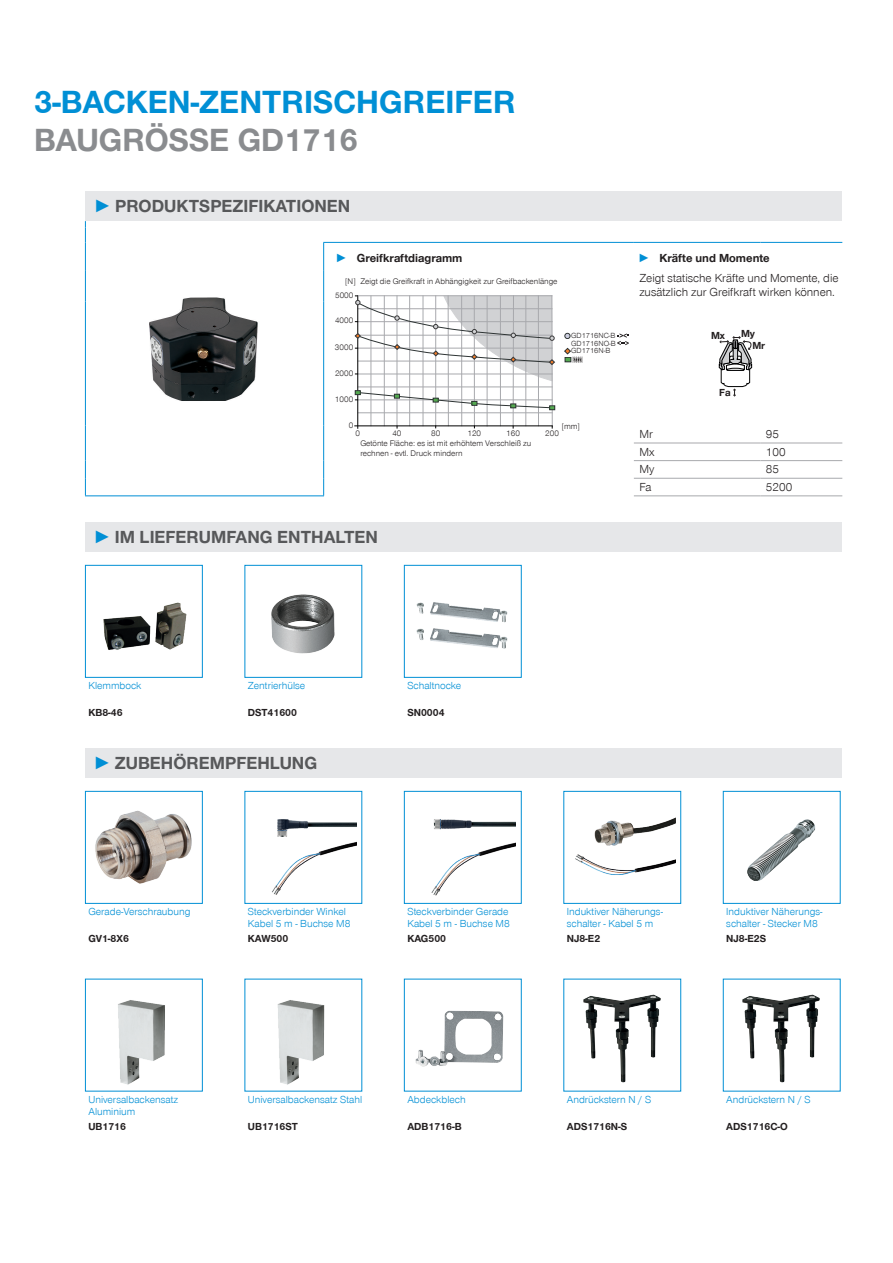
<style>
.page{position:relative;width:893px;height:1263px;background:#fff}
.page>*{position:absolute;margin:0;border:0;box-sizing:border-box;transform-origin:0 0}
.CB_AF_Headline_22_25{font:700 33px/37.5px "Zimmer Group Sans Global";color:#008fd5}
.t1{font:700 18px "Zimmer Group Sans Global";color:#57585a}
.CB_AF_Tabellentext_B{font:300 12px/13.5px "Zimmer Group Sans Global";color:#231f20}
.t2{font:700 12px "Zimmer Group Sans Global";color:#231f20}
.CB_AF_Text_7{font:300 10.5px/12px "Zimmer Group Sans Global";color:#008fd5}
.CB_AF_Text_7-2{font:700 10.5px "Zimmer Group Sans Global";color:#231f20}
.t3{font:700 10.5px/12.3px "Zimmer Group Sans";color:#231f20}
.t4{font:300 8.4px/10.1px "Zimmer Group Sans Global";color:#231f20}
.t5{font:300 8.4px "Zimmer Group Sans";color:#231f20}
.t6{font:300 7.65px/7.6px "Zimmer Group Sans";color:#231f20;text-align:justify}
.s1{color:#8a8c8f}
.s2{font-family:"Zimmer Group Sans";color:#008fd5}
.s3{color:#008fd5}
</style>
<div class="page">
<div style="left:85px;top:191px;width:757px;height:30px;background:#e6e7e9"></div>
<hr style="left:85px;top:495px;width:239px;height:1px;background:#008fd5">
<hr style="left:323px;top:242px;width:311px;height:1px;background:#008fd5">
<hr style="left:634px;top:242px;width:126px;height:1px;background:#008fd5">
<hr style="left:760px;top:242px;width:82px;height:1px;background:#008fd5">
<hr style="left:634px;top:443px;width:126px;height:1px;background:#a8a9ad">
<hr style="left:760px;top:443px;width:82px;height:1px;background:#a8a9ad">
<hr style="left:634px;top:460px;width:126px;height:1px;background:#a8a9ad">
<hr style="left:760px;top:460px;width:82px;height:1px;background:#a8a9ad">
<hr style="left:634px;top:478px;width:126px;height:1px;background:#a8a9ad">
<hr style="left:760px;top:478px;width:82px;height:1px;background:#a8a9ad">
<svg style="left:323px;top:243px;width:1px;height:27px"></svg>
<hr style="left:85px;top:270px;width:1px;height:32px;background:#008fd5">
<hr style="left:323px;top:270px;width:1px;height:32px;background:#008fd5">
<hr style="left:85px;top:302px;width:1px;height:123px;background:#008fd5">
<hr style="left:323px;top:302px;width:1px;height:123px;background:#008fd5">
<svg style="left:85px;top:425px;width:1px;height:70px"></svg>
<svg style="left:323px;top:425px;width:1px;height:70px"></svg>
<svg style="left:85px;top:221px;width:1px;height:49px"></svg>
<hr style="left:634px;top:495px;width:126px;height:1px;background:#a8a9ad">
<hr style="left:760px;top:495px;width:82px;height:1px;background:#a8a9ad">
<img style="left:149px;top:297px;width:109px;height:104px">
<hr style="left:358px;top:412px;width:194px;height:1px;background:#a8a9ad">
<hr style="left:358px;top:387px;width:194px;height:1px;background:#a8a9ad">
<hr style="left:371px;top:296px;width:1px;height:130px;background:#a8a9ad">
<hr style="left:384px;top:296px;width:1px;height:130px;background:#a8a9ad">
<hr style="left:397px;top:296px;width:1px;height:130px;background:#a8a9ad">
<hr style="left:423px;top:296px;width:1px;height:130px;background:#a8a9ad">
<hr style="left:435px;top:296px;width:1px;height:130px;background:#a8a9ad">
<hr style="left:448px;top:296px;width:1px;height:130px;background:#a8a9ad">
<hr style="left:474px;top:296px;width:1px;height:130px;background:#a8a9ad">
<hr style="left:487px;top:296px;width:1px;height:130px;background:#a8a9ad">
<hr style="left:500px;top:296px;width:1px;height:130px;background:#a8a9ad">
<hr style="left:526px;top:296px;width:1px;height:130px;background:#a8a9ad">
<hr style="left:538px;top:296px;width:1px;height:130px;background:#a8a9ad">
<hr style="left:409px;top:296px;width:1px;height:130px;background:#a8a9ad">
<hr style="left:461px;top:296px;width:1px;height:130px;background:#a8a9ad">
<hr style="left:513px;top:296px;width:1px;height:130px;background:#a8a9ad">
<hr style="left:552px;top:296px;width:1px;height:130px;background:#a8a9ad">
<hr style="left:355px;top:425px;width:197px;height:1px;background:#000">
<hr style="left:357px;top:296px;width:1px;height:132px;background:#000">
<svg style="left:355px;top:390px;width:200px;height:20px"></svg>
<svg style="left:354px;top:295px;width:201px;height:86px"></svg>
<svg style="left:564px;top:333px;width:6px;height:6px"></svg>
<svg style="left:564px;top:348px;width:18px;height:15px"></svg>
<svg style="left:617px;top:333px;width:12px;height:12px"></svg>
<svg style="left:718px;top:336px;width:34px;height:61px"></svg>
<div style="left:85px;top:522px;width:757px;height:29px;background:#e6e7e9"></div>
<svg style="left:85px;top:565px;width:118px;height:113px"></svg>
<svg style="left:244px;top:565px;width:119px;height:113px"></svg>
<svg style="left:404px;top:565px;width:118px;height:113px"></svg>
<div style="left:85px;top:748px;width:757px;height:29px;background:#e6e7e9"></div>
<svg style="left:85px;top:791px;width:118px;height:113px"></svg>
<svg style="left:244px;top:791px;width:119px;height:113px"></svg>
<svg style="left:404px;top:791px;width:118px;height:113px"></svg>
<svg style="left:563px;top:791px;width:118px;height:113px"></svg>
<svg style="left:722px;top:791px;width:119px;height:113px"></svg>
<svg style="left:85px;top:978px;width:118px;height:114px"></svg>
<svg style="left:244px;top:978px;width:119px;height:114px"></svg>
<svg style="left:404px;top:978px;width:118px;height:114px"></svg>
<svg style="left:563px;top:978px;width:118px;height:114px"></svg>
<svg style="left:722px;top:978px;width:119px;height:114px"></svg>
<p class="CB_AF_Headline_22_25" style="left:34px;top:83px;width:483px">3-BACKEN-ZENTRISCHGREIFER<br><span class="s1">BAUGRÖSSE GD1716</span></p>
<p class="t1" style="left:94px;top:195px;width:258px"><span class="s2">►</span> PRODUKTSPEZIFIKATIONEN</p>
<p class="t2" style="left:336px;top:250px;width:128px"><span class="s3">►</span> Greifkraftdiagramm</p>
<p class="t2" style="left:638px;top:250px;width:133px"><span class="s2">►</span> Kräfte und Momente</p>
<p class="t4" style="left:345px;top:276px;width:12px">[N]</p>
<p class="CB_AF_Tabellentext_B" style="left:639px;top:271px;width:201px">Zeigt statische Kräfte und Momente, die zusätzlich zur Greifkraft wirken können.</p>
<p class="t4" style="left:360px;top:276px;width:199px">Zeigt die Greifkraft in Abhängigkeit zur Greifbackenlänge</p>
<p class="t5" style="left:335px;top:290px;width:20px">5000</p>
<p class="t5" style="left:335px;top:315px;width:20px">4000</p>
<p class="t5" style="left:335px;top:342px;width:20px">3000</p>
<p class="t5" style="left:335px;top:368px;width:20px">2000</p>
<p class="t5" style="left:335px;top:394px;width:20px">1000</p>
<p class="t5" style="left:349px;top:420px;width:6px">0</p>
<p class="t5" style="left:355px;top:428px;width:6px">0</p>
<p class="t6" style="left:571px;top:331px;width:46px">GD1716NC-B GD1716NO-B GD1716N-B</p>
<p class="t4" style="left:562px;top:421px;width:20px">[mm]</p>
<p class="t5" style="left:431px;top:428px;width:11px">80</p>
<p class="t5" style="left:467px;top:428px;width:15px">120</p>
<p class="t5" style="left:545px;top:428px;width:15px">200</p>
<p class="t5" style="left:392px;top:428px;width:11px">40</p>
<p class="t5" style="left:506px;top:428px;width:15px">160</p>
<p class="t4" style="left:360px;top:438px;width:172px">Getönte Fläche: es ist mit erhöhtem Verschleiß zu rechnen - evtl. Druck mindern</p>
<p class="t1" style="left:94px;top:526px;width:286px"><span class="s2">►</span> IM LIEFERUMFANG ENTHALTEN</p>
<p class="t3" style="left:711px;top:329px;width:15px">Mx</p>
<p class="t3" style="left:752px;top:327px;width:14px;text-indent:-11px">My<br>Mr</p>
<p class="t3" style="left:719px;top:386px;width:13px">Fa</p>
<p class="CB_AF_Tabellentext_B" style="left:639px;top:427px;width:15px">Mr</p>
<p class="CB_AF_Tabellentext_B" style="left:766px;top:427px;width:15px">95</p>
<p class="CB_AF_Tabellentext_B" style="left:639px;top:445px;width:17px">Mx</p>
<p class="CB_AF_Tabellentext_B" style="left:766px;top:445px;width:21px">100</p>
<p class="CB_AF_Tabellentext_B" style="left:639px;top:462px;width:16px">My</p>
<p class="CB_AF_Tabellentext_B" style="left:766px;top:462px;width:15px">85</p>
<p class="CB_AF_Tabellentext_B" style="left:639px;top:480px;width:14px">Fa</p>
<p class="CB_AF_Tabellentext_B" style="left:766px;top:480px;width:28px">5200</p>
<p class="CB_AF_Text_7" style="left:88px;top:679px;width:55px">Klemmbock</p>
<p class="CB_AF_Text_7" style="left:248px;top:679px;width:59px">Zentrierhülse</p>
<p class="CB_AF_Text_7" style="left:407px;top:679px;width:55px">Schaltnocke</p>
<p class="CB_AF_Text_7-2" style="left:88px;top:706px;width:36px">KB8-46</p>
<p class="CB_AF_Text_7-2" style="left:248px;top:706px;width:51px">DST41600</p>
<p class="CB_AF_Text_7-2" style="left:407px;top:706px;width:39px">SN0004</p>
<p class="t1" style="left:94px;top:752px;width:225px"><span class="s2">►</span> ZUBEHÖREMPFEHLUNG</p>
<p class="CB_AF_Text_7" style="left:88px;top:905px;width:104px">Gerade-Verschraubung</p>
<p class="CB_AF_Text_7" style="left:248px;top:905px;width:104px">Steckverbinder Winkel<br>Kabel 5 m - Buchse M8</p>
<p class="CB_AF_Text_7" style="left:407px;top:905px;width:104px">Steckverbinder Gerade<br>Kabel 5 m - Buchse M8</p>
<p class="CB_AF_Text_7" style="left:567px;top:905px;width:98px">Induktiver Näherungs&shy;schalter - Kabel 5 m</p>
<p class="CB_AF_Text_7" style="left:726px;top:905px;width:98px">Induktiver Näherungs&shy;schalter - Stecker M8</p>
<p class="CB_AF_Text_7-2" style="left:88px;top:932px;width:42px">GV1-8X6</p>
<p class="CB_AF_Text_7-2" style="left:248px;top:932px;width:42px">KAW500</p>
<p class="CB_AF_Text_7-2" style="left:407px;top:932px;width:40px">KAG500</p>
<p class="CB_AF_Text_7-2" style="left:567px;top:932px;width:35px">NJ8-E2</p>
<p class="CB_AF_Text_7-2" style="left:726px;top:932px;width:41px">NJ8-E2S</p>
<p class="CB_AF_Text_7" style="left:88px;top:1093px;width:91px">Universalbackensatz<br>Aluminium</p>
<p class="CB_AF_Text_7" style="left:248px;top:1093px;width:116px">Universalbackensatz Stahl</p>
<p class="CB_AF_Text_7" style="left:407px;top:1093px;width:60px">Abdeckblech</p>
<p class="CB_AF_Text_7" style="left:567px;top:1093px;width:86px">Andrückstern N / S</p>
<p class="CB_AF_Text_7" style="left:726px;top:1093px;width:86px">Andrückstern N / S</p>
<p class="CB_AF_Text_7-2" style="left:88px;top:1120px;width:39px">UB1716</p>
<p class="CB_AF_Text_7-2" style="left:248px;top:1120px;width:52px">UB1716ST</p>
<p class="CB_AF_Text_7-2" style="left:407px;top:1120px;width:56px">ADB1716-B</p>
<p class="CB_AF_Text_7-2" style="left:567px;top:1120px;width:62px">ADS1716N-S</p>
<p class="CB_AF_Text_7-2" style="left:726px;top:1120px;width:63px">ADS1716C-O</p>
</div>
